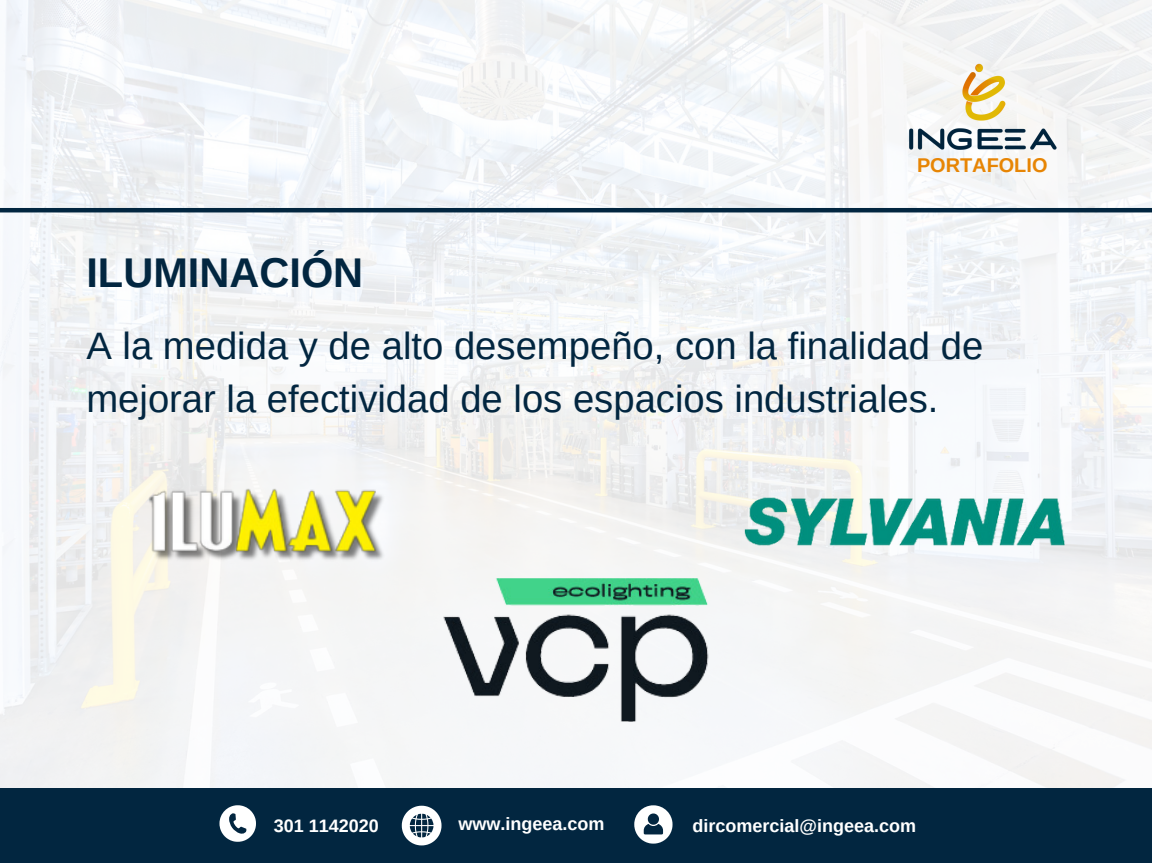
<style>
.page{position:relative;width:1152px;height:864px;background:#fff}
.page>*{position:absolute;margin:0;border:0;box-sizing:border-box;transform-origin:0 0}
.t1{font:700 41.55px "Arimo";color:#022640}
.t2{font:38.25px/52.8px "Arimo";color:#022640}
.t3{font:700 19.95px "Arimo";color:#e78504}
.t4{font:700 18px "Arimo";color:#fff}
</style>
<div class="page">
<img style="left:0;top:0;width:1152px;height:788px">
<div style="left:0;top:788px;width:1152px;height:75px;background:#022640"></div>
<svg style="left:220px;top:805px;width:36px;height:37px"></svg>
<svg style="left:402px;top:806px;width:39px;height:39px"></svg>
<svg style="left:634px;top:805px;width:39px;height:38px"></svg>
<img style="left:899px;top:59px;width:166px;height:97px">
<hr style="left:0;top:208px;width:1152px;height:4px;background:#022640">
<img style="left:104px;top:462px;width:326px;height:121px">
<img style="left:408px;top:550px;width:336px;height:201px">
<img style="left:744px;top:468px;width:322px;height:107px">
<p class="t1" style="left:86px;top:250px;width:278px">ILUMINACIÓN</p>
<h2 class="t3" style="left:917px;top:154px;width:132px">PORTAFOLIO</h2>
<p class="t2" style="left:86px;top:319px;width:898px">A la medida y de alto desempeño, con la finalidad de mejorar la efectividad de los espacios industriales.</p>
<p class="t4" style="left:274px;top:815px;width:107px">301 1142020</p>
<p class="t4" style="left:458px;top:813px;width:148px">www.ingeea.com</p>
<h3 class="t4" style="left:693px;top:815px;width:225px">dircomercial@ingeea.com</h3>
</div>
